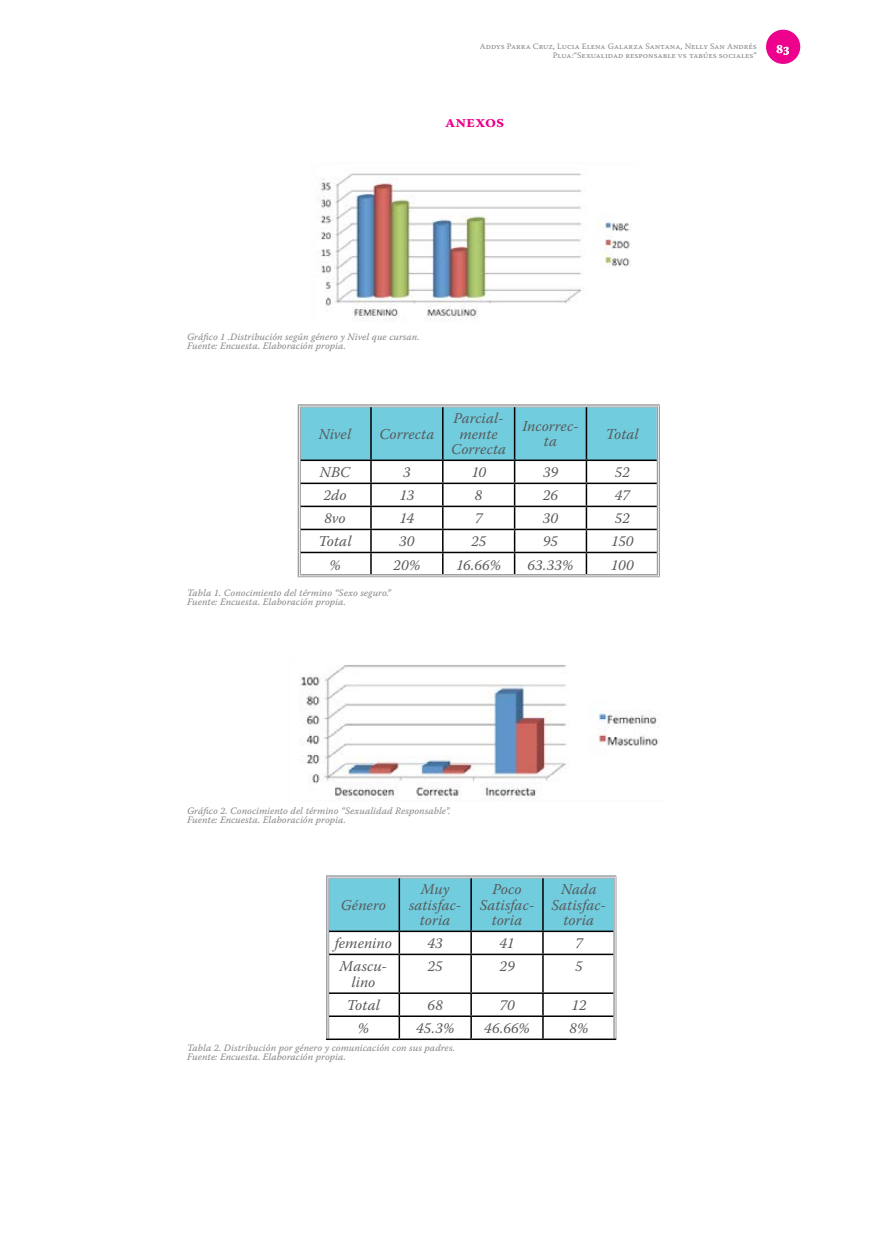
<style>
.page{position:relative;width:893px;height:1234px;background:#fff}
.page>*{position:absolute;margin:0;border:0;box-sizing:border-box;transform-origin:0 0}
.t1{font:700 16.5px "Warnock Pro";color:#ec008c}
.t2{font:italic 15px/15.8px "Warnock Pro";letter-spacing:.005em;color:#58595b;text-align:center}
.t3{font:700 13.5px "Warnock Pro";color:#fff}
.t4{font:9.75px/9px "Warnock Pro It Capt";color:#888a8d}
.t5{font:8.25px/9px "Warnock Pro Capt";color:#888a8d;text-align:right}
</style>
<div class="page">
<div style="left:766px;top:30px;width:34px;height:34px;background:#ec008c;border-radius:50%"></div>
<img style="left:320px;top:173px;width:310px;height:147px">
<hr style="left:298px;top:404px;width:73px;height:1px;background:#9d9fa2">
<hr style="left:371px;top:404px;width:72px;height:1px;background:#9d9fa2">
<hr style="left:443px;top:404px;width:72px;height:1px;background:#9d9fa2">
<hr style="left:515px;top:404px;width:71px;height:1px;background:#9d9fa2">
<hr style="left:586px;top:404px;width:74px;height:1px;background:#9d9fa2">
<hr style="left:298px;top:576px;width:73px;height:1px;background:#9d9fa2">
<hr style="left:371px;top:576px;width:72px;height:1px;background:#9d9fa2">
<hr style="left:443px;top:576px;width:72px;height:1px;background:#9d9fa2">
<hr style="left:515px;top:576px;width:71px;height:1px;background:#9d9fa2">
<hr style="left:586px;top:576px;width:74px;height:1px;background:#9d9fa2">
<svg style="left:298px;top:405px;width:362px;height:171px"></svg>
<hr style="left:326px;top:875px;width:73px;height:1px;background:#9d9fa2">
<hr style="left:399px;top:875px;width:72px;height:1px;background:#9d9fa2">
<hr style="left:471px;top:875px;width:72px;height:1px;background:#9d9fa2">
<hr style="left:543px;top:875px;width:73px;height:1px;background:#9d9fa2">
<hr style="left:326px;top:954px;width:1px;height:38px;background:#9d9fa2">
<hr style="left:328px;top:954px;width:1px;height:38px;background:#9d9fa2">
<hr style="left:613px;top:954px;width:2px;height:38px;background:#9d9fa2">
<hr style="left:616px;top:954px;width:1px;height:38px;background:#9d9fa2">
<hr style="left:613px;top:992px;width:2px;height:23px;background:#9d9fa2">
<svg style="left:326px;top:992px;width:3px;height:46px"></svg>
<hr style="left:613px;top:1015px;width:2px;height:23px;background:#9d9fa2">
<svg style="left:616px;top:992px;width:1px;height:46px"></svg>
<svg style="left:326px;top:876px;width:291px;height:78px"></svg>
<hr style="left:471px;top:930px;width:72px;height:1px;background:#000">
<hr style="left:470px;top:931px;width:2px;height:22px;background:#000">
<hr style="left:543px;top:930px;width:70px;height:1px;background:#000">
<hr style="left:542px;top:931px;width:2px;height:22px;background:#000">
<hr style="left:329px;top:953px;width:70px;height:1px;background:#000">
<hr style="left:399px;top:953px;width:72px;height:1px;background:#000">
<hr style="left:399px;top:954px;width:1px;height:38px;background:#000">
<hr style="left:471px;top:953px;width:72px;height:1px;background:#000">
<hr style="left:470px;top:954px;width:2px;height:38px;background:#000">
<hr style="left:543px;top:953px;width:70px;height:1px;background:#000">
<hr style="left:542px;top:954px;width:2px;height:38px;background:#000">
<hr style="left:329px;top:992px;width:70px;height:1px;background:#000">
<hr style="left:399px;top:992px;width:72px;height:1px;background:#000">
<hr style="left:471px;top:992px;width:72px;height:1px;background:#000">
<hr style="left:470px;top:993px;width:2px;height:22px;background:#000">
<hr style="left:543px;top:992px;width:70px;height:1px;background:#000">
<hr style="left:542px;top:993px;width:2px;height:22px;background:#000">
<hr style="left:329px;top:1015px;width:70px;height:1px;background:#000">
<hr style="left:399px;top:1015px;width:72px;height:1px;background:#000">
<svg style="left:399px;top:993px;width:1px;height:45px"></svg>
<hr style="left:471px;top:1015px;width:72px;height:1px;background:#000">
<hr style="left:470px;top:1016px;width:2px;height:22px;background:#000">
<hr style="left:543px;top:1015px;width:70px;height:1px;background:#000">
<hr style="left:542px;top:1016px;width:2px;height:22px;background:#000">
<hr style="left:326px;top:1038px;width:73px;height:1px;background:#000">
<hr style="left:399px;top:1038px;width:72px;height:1px;background:#000">
<hr style="left:471px;top:1038px;width:72px;height:1px;background:#000">
<hr style="left:543px;top:1038px;width:73px;height:1px;background:#000">
<img style="left:300px;top:665px;width:359px;height:135px">
<p class="t5" style="left:480px;top:42px;width:279px">Addys Parra Cruz, Lucia Elena Galarza Santana, Nelly San Andrés<br>Plua:“Sexualidad responsable vs tabúes sociales”</p>
<h3 class="t3" style="left:776px;top:40px;width:16px">83</h3>
<h1 class="t1" style="left:445px;top:112px;width:61px">ANEXO S</h1>
<p class="t4" style="left:187px;top:332px;width:234px">Gráfico 1 .Distribución según género y Nivel que cursan.<br>Fuente: Encuesta. Elaboración propia.</p>
<h2 class="t2" style="left:319px;top:425px;width:34px">Nivel</h2>
<h2 class="t2" style="left:379px;top:425px;width:57px">Correcta</h2>
<h2 class="t2" style="left:451px;top:409px;width:57px">Parcial&shy;mente<br>Correcta</h2>
<h2 class="t2" style="left:522px;top:417px;width:58px">Incorrec&shy;ta</h2>
<h2 class="t2" style="left:606px;top:425px;width:35px">Total</h2>
<h2 class="t2" style="left:320px;top:464px;width:32px">NBC</h2>
<h2 class="t2" style="left:403px;top:464px;width:9px">3</h2>
<h2 class="t2" style="left:471px;top:464px;width:16px">10</h2>
<h2 class="t2" style="left:543px;top:464px;width:16px">39</h2>
<h2 class="t2" style="left:615px;top:464px;width:16px">52</h2>
<h2 class="t2" style="left:323px;top:487px;width:25px">2do</h2>
<h2 class="t2" style="left:399px;top:487px;width:16px">13</h2>
<h2 class="t2" style="left:475px;top:487px;width:9px">8</h2>
<h2 class="t2" style="left:543px;top:487px;width:17px">26</h2>
<h2 class="t2" style="left:615px;top:487px;width:16px">47</h2>
<h2 class="t2" style="left:324px;top:510px;width:23px">8vo</h2>
<h2 class="t2" style="left:400px;top:510px;width:16px">14</h2>
<h2 class="t2" style="left:475px;top:510px;width:9px">7</h2>
<h2 class="t2" style="left:543px;top:510px;width:17px">30</h2>
<h2 class="t2" style="left:615px;top:510px;width:16px">52</h2>
<h2 class="t2" style="left:318px;top:533px;width:35px">Total</h2>
<h2 class="t2" style="left:399px;top:533px;width:17px">30</h2>
<h2 class="t2" style="left:471px;top:533px;width:17px">25</h2>
<h2 class="t2" style="left:543px;top:533px;width:17px">95</h2>
<h2 class="t2" style="left:611px;top:533px;width:24px">150</h2>
<h2 class="t2" style="left:329px;top:556px;width:13px">%</h2>
<h2 class="t2" style="left:393px;top:556px;width:29px">20%</h2>
<h2 class="t2" style="left:456px;top:556px;width:46px">16.66%</h2>
<h2 class="t2" style="left:527px;top:556px;width:48px">63.33%</h2>
<h2 class="t2" style="left:611px;top:556px;width:24px">100</h2>
<p class="t4" style="left:187px;top:588px;width:205px">Tabla 1. Conocimiento del término “Sexo seguro.”<br>Fuente: Encuesta. Elaboración propia.</p>
<p class="t4" style="left:187px;top:806px;width:265px">Gráfico 2. Conocimiento del término “Sexualidad Responsable”.<br>Fuente: Encuesta. Elaboración propia.</p>
<h2 class="t2" style="left:341px;top:896px;width:46px">Género</h2>
<h2 class="t2" style="left:409px;top:880px;width:54px">Muy satisfac&shy;toria</h2>
<h2 class="t2" style="left:480px;top:880px;width:56px">Poco<br>Satisfac&shy;toria</h2>
<h2 class="t2" style="left:552px;top:880px;width:56px">Nada<br>Satisfac&shy;toria</h2>
<h2 class="t2" style="left:335px;top:935px;width:59px">femenino</h2>
<h2 class="t2" style="left:428px;top:935px;width:17px">43</h2>
<h2 class="t2" style="left:500px;top:935px;width:16px">41</h2>
<h2 class="t2" style="left:575px;top:935px;width:9px">7</h2>
<h2 class="t2" style="left:340px;top:958px;width:49px">Mascu&shy;lino</h2>
<h2 class="t2" style="left:428px;top:958px;width:17px">25</h2>
<h2 class="t2" style="left:499px;top:958px;width:17px">29</h2>
<h2 class="t2" style="left:575px;top:958px;width:9px">5</h2>
<h2 class="t2" style="left:347px;top:996px;width:35px">Total</h2>
<h2 class="t2" style="left:427px;top:996px;width:17px">68</h2>
<h2 class="t2" style="left:499px;top:996px;width:17px">70</h2>
<h2 class="t2" style="left:571px;top:996px;width:17px">12</h2>
<h2 class="t2" style="left:358px;top:1019px;width:13px">%</h2>
<h2 class="t2" style="left:416px;top:1019px;width:40px">45.3%</h2>
<h2 class="t2" style="left:484px;top:1019px;width:47px">46.66%</h2>
<h2 class="t2" style="left:569px;top:1019px;width:21px">8%</h2>
<p class="t4" style="left:187px;top:1043px;width:269px">Tabla 2. Distribución por género y comunicación con sus padres.<br>Fuente: Encuesta. Elaboración propia.</p>
</div>
